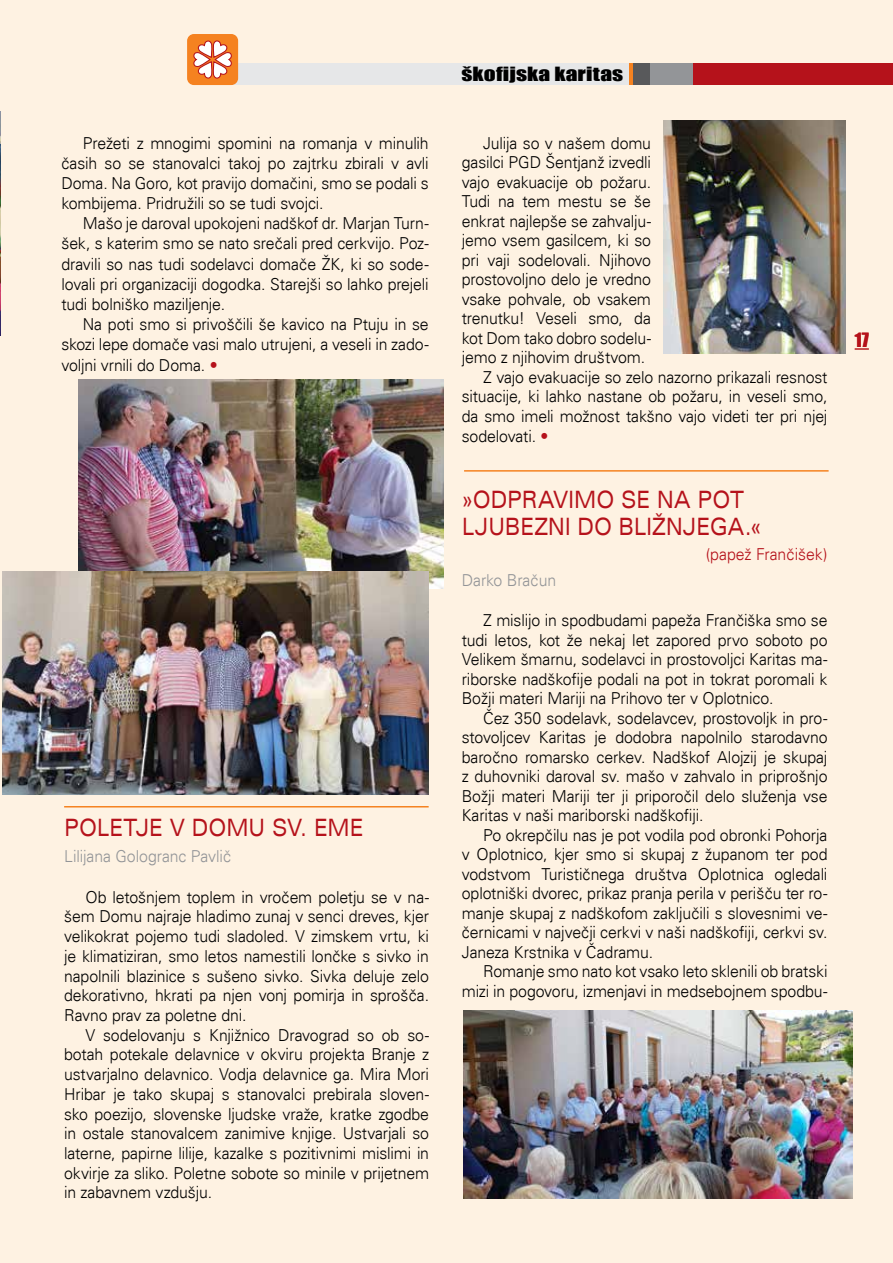
<style>
.page{position:relative;width:893px;height:1263px;background:#fef2e2}
.page>*{position:absolute;margin:0;border:0;box-sizing:border-box;transform-origin:0 0}
.t1{font:expanded 24px/27px "Univers";color:#b5121b;scale:.78 1}
.t2{font:18px "Impact";letter-spacing:.005em;color:#000;scale:1.3 1}
.t3{font:18px "Impact";color:#b5121b}
.t4{font:300 16.5px/19.5px "Univers";letter-spacing:-.01em;color:#000;text-align:justify;scale:.96 1}
.t5{font:300 16.5px "Univers";letter-spacing:-.005em;color:#939598;scale:.96 1}
.t6{font:300 16.5px "Univers";color:#b5121b;scale:.96 1}
.s1{font-size:16.65px;color:#b5121b}
</style>
<div class="page">
<img style="left:0;top:111px;width:1px;height:224px">
<hr style="left:464px;top:470px;width:365px;height:2px;background:#f58220">
<hr style="left:64px;top:806px;width:365px;height:1px;background:#f58220">
<div style="left:225px;top:64px;width:668px;height:21px;background:#e6e7e8"></div>
<div style="left:634px;top:64px;width:259px;height:21px;background:#58595b"></div>
<div style="left:651px;top:64px;width:242px;height:21px;background:#939598"></div>
<div style="left:693px;top:64px;width:200px;height:21px;background:#b5121b"></div>
<div style="left:187px;top:34px;width:51px;height:51px;background:#f58220;border-radius:7px"></div>
<svg style="left:193px;top:40px;width:39px;height:39px"></svg>
<img style="left:78px;top:380px;width:365px;height:209px">
<img style="left:2px;top:571px;width:427px;height:224px">
<svg style="left:855px;top:348px;width:14px;height:2px"></svg>
<img style="left:664px;top:120px;width:181px;height:233px">
<img style="left:464px;top:1010px;width:389px;height:188px">
<p class="t4" style="left:61px;top:133px;width:384px;line-height:20.1px;text-indent:21px">Prežeti z mnogimi spomini na romanja v minulih časih so se stanovalci takoj po zajtrku zbirali v avli Doma. Na Goro, kot pravijo domačini, smo se podali s kombijema. Pridružili so se tudi svojci.</p>
<p class="t4" style="left:61px;top:213px;width:384px;line-height:20.1px;text-indent:21px">Mašo je daroval upokojeni nadškof dr. Marjan Turn&shy;šek, s katerim smo se nato srečali pred cerkvijo. Poz&shy;dravili so nas tudi sodelavci domače ŽK, ki so sode&shy;lovali pri organizaciji dogodka. Starejši so lahko prejeli tudi bolniško maziljenje.</p>
<p class="t4" style="left:61px;top:314px;width:384px;line-height:20.4px;text-indent:21px">Na poti smo si privoščili še kavico na Ptuju in se skozi lepe domače vasi malo utrujeni, a veseli in zado&shy;voljni vrnili do Doma. <span class="s1">•</span></p>
<h1 class="t1" style="left:64px;top:814px;width:385px">POLETJE V DOMU SV. EME</h1>
<p class="t5" style="left:64px;top:846px;width:175px">Lilijana Gologranc Pavlič</p>
<p class="t4" style="left:64px;top:887px;width:382px;text-indent:21px">Ob letošnjem toplem in vročem poletju se v na&shy;šem Domu najraje hladimo zunaj v senci dreves, kjer velikokrat pojemo tudi sladoled. V zimskem vrtu, ki je klimatiziran, smo letos namestili lončke s sivko in napolnili blazinice s sušeno sivko. Sivka deluje zelo dekorativno, hkrati pa njen vonj pomirja in sprošča.<br>Ravno prav za poletne dni.</p>
<p class="t4" style="left:64px;top:1025px;width:382px;text-indent:21px">V sodelovanju s Knjižnico Dravograd so ob so&shy;botah potekale delavnice v okviru projekta Branje z ustvarjalno delavnico. Vodja delavnice ga. Mira Mori Hribar je tako skupaj s stanovalci prebirala sloven&shy;sko poezijo, slovenske ljudske vraže, kratke zgodbe in ostale stanovalcem zanimive knjige. Ustvarjali so laterne, papirne lilije, kazalke s pozitivnimi mislimi in okvirje za sliko. Poletne sobote so minile v prijetnem in zabavnem vzdušju.</p>
<p class="t2" style="left:461px;top:60px;width:126px">škofijska karitas</p>
<p class="t4" style="left:483px;top:133px;width:176px">Julija so v našem domu</p>
<p class="t4" style="left:462px;top:153px;width:199px">gasilci PGD Šentjanž izvedli</p>
<p class="t4" style="left:462px;top:172px;width:199px">vajo evakuacije ob požaru.</p>
<p class="t4" style="left:462px;top:192px;width:199px">Tudi na tem mestu se še</p>
<p class="t4" style="left:462px;top:211px;width:199px">enkrat najlepše se zahvalju-</p>
<p class="t4" style="left:462px;top:231px;width:199px">jemo vsem gasilcem, ki so</p>
<p class="t4" style="left:462px;top:250px;width:199px">pri vaji sodelovali. Njihovo</p>
<p class="t4" style="left:462px;top:270px;width:199px">prostovoljno delo je vredno</p>
<p class="t4" style="left:462px;top:289px;width:199px">vsake pohvale, ob vsakem</p>
<p class="t4" style="left:462px;top:309px;width:199px">trenutku! Veseli smo, da</p>
<p class="t4" style="left:462px;top:328px;width:199px">kot Dom tako dobro sodelu-</p>
<p class="t4" style="left:462px;top:348px;width:193px">jemo z njihovim društvom.</p>
<p class="t4" style="left:483px;top:367px;width:360px">Z vajo evakuacije so zelo nazorno prikazali resnost</p>
<p class="t4" style="left:462px;top:387px;width:382px">situacije, ki lahko nastane ob požaru, in veseli smo,</p>
<p class="t4" style="left:462px;top:406px;width:382px">da smo imeli možnost takšno vajo videti ter pri njej</p>
<p class="t4" style="left:462px;top:426px;width:92px">sodelovati. <span class="s1">•</span></p>
<h1 class="t1" style="left:462px;top:486px;width:386px">»ODPRAVIMO SE NA POT<br>LJUBEZNI DO BLIŽNJEGA.«</h1>
<p class="t6" style="left:706px;top:544px;width:128px">(papež Frančišek)</p>
<p class="t5" style="left:462px;top:570px;width:100px">Darko Bračun</p>
<p class="t4" style="left:462px;top:611px;width:382px;text-indent:21px">Z mislijo in spodbudami papeža Frančiška smo se tudi letos, kot že nekaj let zapored prvo soboto po Velikem šmarnu, sodelavci in prostovoljci Karitas ma&shy;riborske nadškofije podali na pot in tokrat poromali k Božji materi Mariji na Prihovo ter v Oplotnico.</p>
<p class="t4" style="left:462px;top:708px;width:382px;text-indent:21px">Čez 350 sodelavk, sodelavcev, prostovoljk in pro&shy;stovoljcev Karitas je dodobra napolnilo starodavno baročno romarsko cerkev. Nadškof Alojzij je skupaj z duhovniki daroval sv. mašo v zahvalo in priprošnjo Božji materi Mariji ter ji priporočil delo služenja vse Karitas v naši mariborski nadškofiji.</p>
<p class="t4" style="left:462px;top:825px;width:382px;text-indent:21px">Po okrepčilu nas je pot vodila pod obronki Pohorja v Oplotnico, kjer smo si skupaj z županom ter pod vodstvom Turističnega društva Oplotnica ogledali oplotniški dvorec, prikaz pranja perila v perišču ter ro&shy;manje skupaj z nadškofom zaključili s slovesnimi ve&shy;černicami v največji cerkvi v naši nadškofiji, cerkvi sv.<br>Janeza Krstnika v Čadramu.</p>
<p class="t4" style="left:462px;top:962px;width:382px;text-align:right">Romanje smo nato kot vsako leto sklenili ob bratski mizi in pogovoru, izmenjavi in medsebojnem spodbu-</p>
<p class="t3" style="left:855px;top:326px;width:16px">17</p>
</div>
